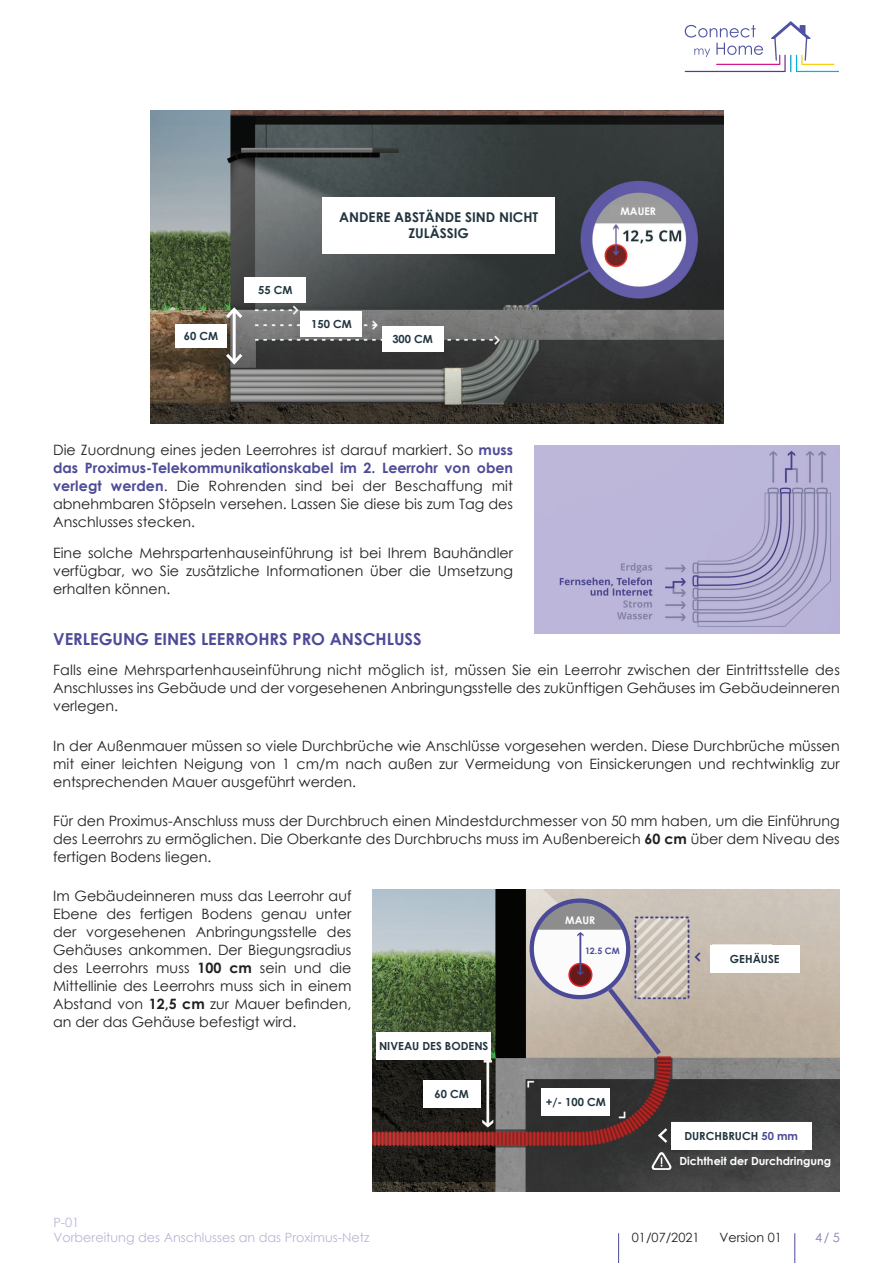
<style>
.page{position:relative;width:893px;height:1263px;background:#fff}
.page>*{position:absolute;margin:0;border:0;box-sizing:border-box;transform-origin:0 0}
.t1{font:700 16.5px "Century Gothic";color:#4d4b97}
.t2{font:14.25px/18px "Century Gothic";color:#231f20;text-align:justify}
.t3{font:700 13.5px/16.2px "Century Gothic";color:#21353f;text-align:center}
.t4{font:12.75px/14.2px "Century Gothic";color:#b9b6d4}
.t5{font:12.75px "Century Gothic";color:#231f20}
.t6{font:12.75px "Century Gothic";color:#8481b5}
.t7{font:700 12.15px "Century Gothic";color:#fbfbfc}
.t8{font:700 11.1px "Century Gothic";color:#21353f}
.t9{font:700 11.1px "Century Gothic";color:#fff}
.t10{font:700 10.5px "Century Gothic";color:#fff}
.t11{font:700 8.85px "Century Gothic";color:#4c4a96}
.s1{font-weight:700;color:#4d4b97}
.s2{font-weight:700}
.s3{color:#4d4b97}
</style>
<div class="page">
<hr style="left:794px;top:1233px;width:1px;height:30px;background:#4d4b97">
<hr style="left:618px;top:1233px;width:1px;height:30px;background:#4d4b97">
<svg style="left:685px;top:21px;width:154px;height:51px"></svg>
<img style="left:534px;top:446px;width:306px;height:188px">
<img style="left:150px;top:111px;width:574px;height:312px">
<hr style="left:233px;top:309px;width:3px;height:53px;background:#fff">
<svg style="left:223px;top:351px;width:23px;height:16px"></svg>
<svg style="left:223px;top:305px;width:23px;height:16px"></svg>
<div style="left:175px;top:324px;width:51px;height:24px;background:#fff"></div>
<div style="left:322px;top:197px;width:233px;height:56px;background:#fff"></div>
<div style="left:244px;top:278px;width:62px;height:25px;background:#fff"></div>
<div style="left:301px;top:311px;width:61px;height:26px;background:#fff"></div>
<div style="left:382px;top:326px;width:61px;height:26px;background:#fff"></div>
<img style="left:373px;top:889px;width:467px;height:302px">
<div style="left:376px;top:1032px;width:115px;height:27px;background:#fff"></div>
<div style="left:423px;top:1080px;width:57px;height:28px;background:#fff"></div>
<svg style="left:652px;top:1152px;width:19px;height:18px"></svg>
<div style="left:671px;top:1122px;width:140px;height:27px;background:#fff"></div>
<svg style="left:656px;top:1126px;width:14px;height:19px"></svg>
<div style="left:542px;top:1088px;width:68px;height:28px;background:#fff"></div>
<svg style="left:529px;top:898px;width:137px;height:162px"></svg>
<div style="left:710px;top:945px;width:89px;height:27px;background:#fff"></div>
<div style="left:610px;top:205px;width:56px;height:12px;background:#9d9d9d"></div>
<div style="left:552px;top:914px;width:56px;height:11px;background:#8d8d8d"></div>
<p class="t8" style="left:184px;top:327px;width:36px">60 CM</p>
<p class="t8" style="left:258px;top:282px;width:36px">55 CM</p>
<p class="t3" style="left:339px;top:208px;width:200px">ANDERE ABSTÄNDE SIND NICHT<br>ZULÄSSIG</p>
<p class="t8" style="left:311px;top:316px;width:42px">150 CM</p>
<p class="t8" style="left:392px;top:330px;width:42px">300 CM</p>
<p class="t10" style="left:620px;top:203px;width:37px">MAUER</p>
<p class="t2" style="left:53px;top:441px;width:461px">Die Zuordnung eines jeden Leerrohres ist darauf markiert. So <span class="s1">muss das Proximus-Telekommunikationskabel im 2. Leerrohr von oben verlegt werden</span>. Die Rohrenden sind bei der Beschaffung mit abnehmbaren Stöpseln versehen. Lassen Sie diese bis zum Tag des Anschlusses stecken.</p>
<p class="t2" style="left:53px;top:544px;width:461px">Eine solche Mehrspartenhauseinführung ist bei Ihrem Bauhändler verfügbar, wo Sie zusätzliche Informationen über die Umsetzung erhalten können.</p>
<p class="t1" style="left:53px;top:626px;width:370px">VERLEGUNG EINES LEERROHRS PRO ANSCHLUSS</p>
<p class="t2" style="left:53px;top:661px;width:788px">Falls eine Mehrspartenhauseinführung nicht möglich ist, müssen Sie ein Leerrohr zwischen der Eintrittsstelle des Anschlusses ins Gebäude und der vorgesehenen Anbringungsstelle des zukünftigen Gehäuses im Gebäudeinneren verlegen.</p>
<p class="t2" style="left:53px;top:736px;width:788px">In der Außenmauer müssen so viele Durchbrüche wie Anschlüsse vorgesehen werden. Diese Durchbrüche müssen mit einer leichten Neigung von 1 cm/m nach außen zur Vermeidung von Einsickerungen und rechtwinklig zur entsprechenden Mauer ausgeführt werden.</p>
<p class="t2" style="left:53px;top:811px;width:788px">Für den Proximus-Anschluss muss der Durchbruch einen Mindestdurchmesser von 50 mm haben, um die Einführung des Leerrohrs zu ermöglichen. Die Oberkante des Durchbruchs muss im Außenbereich <span class="s2">60 cm</span> über dem Niveau des fertigen Bodens liegen.</p>
<p class="t2" style="left:53px;top:887px;width:300px">Im Gebäudeinneren muss das Leerrohr auf Ebene des fertigen Bodens genau unter der vorgesehenen Anbringungsstelle des Gehäuses ankommen. Der Biegungsradius des Leerrohrs muss <span class="s2">100 cm</span> sein und die Mittellinie des Leerrohrs muss sich in einem Abstand von <span class="s2">12,5 cm</span> zur Mauer befinden, an der das Gehäuse befestigt wird.</p>
<p class="t7" style="left:569px;top:909px;width:27px">MUR</p>
<p class="t11" style="left:585px;top:944px;width:36px">12.5 CM</p>
<p class="t10" style="left:565px;top:912px;width:32px">MAUR</p>
<p class="t8" style="left:730px;top:950px;width:51px">GEHÄUSE</p>
<p class="t8" style="left:379px;top:1037px;width:111px">NIVEAU DES BODENS</p>
<p class="t8" style="left:435px;top:1086px;width:36px">60 CM</p>
<p class="t4" style="left:53px;top:1215px;width:318px">P-01<br>Vorbereitung des Anschlusses an das Proximus-Netz</p>
<p class="t8" style="left:546px;top:1094px;width:62px">+/- 100 CM</p>
<p class="t8" style="left:684px;top:1127px;width:115px">DURCHBRUCH <span class="s3">50 mm</span></p>
<p class="t9" style="left:679px;top:1153px;width:153px">Dichtheit der Durchdringung</p>
<p class="t5" style="left:632px;top:1228px;width:69px">01/07/2021</p>
<p class="t5" style="left:719px;top:1228px;width:64px">Version 01</p>
<p class="t6" style="left:815px;top:1228px;width:26px">4/ 5</p>
</div>
